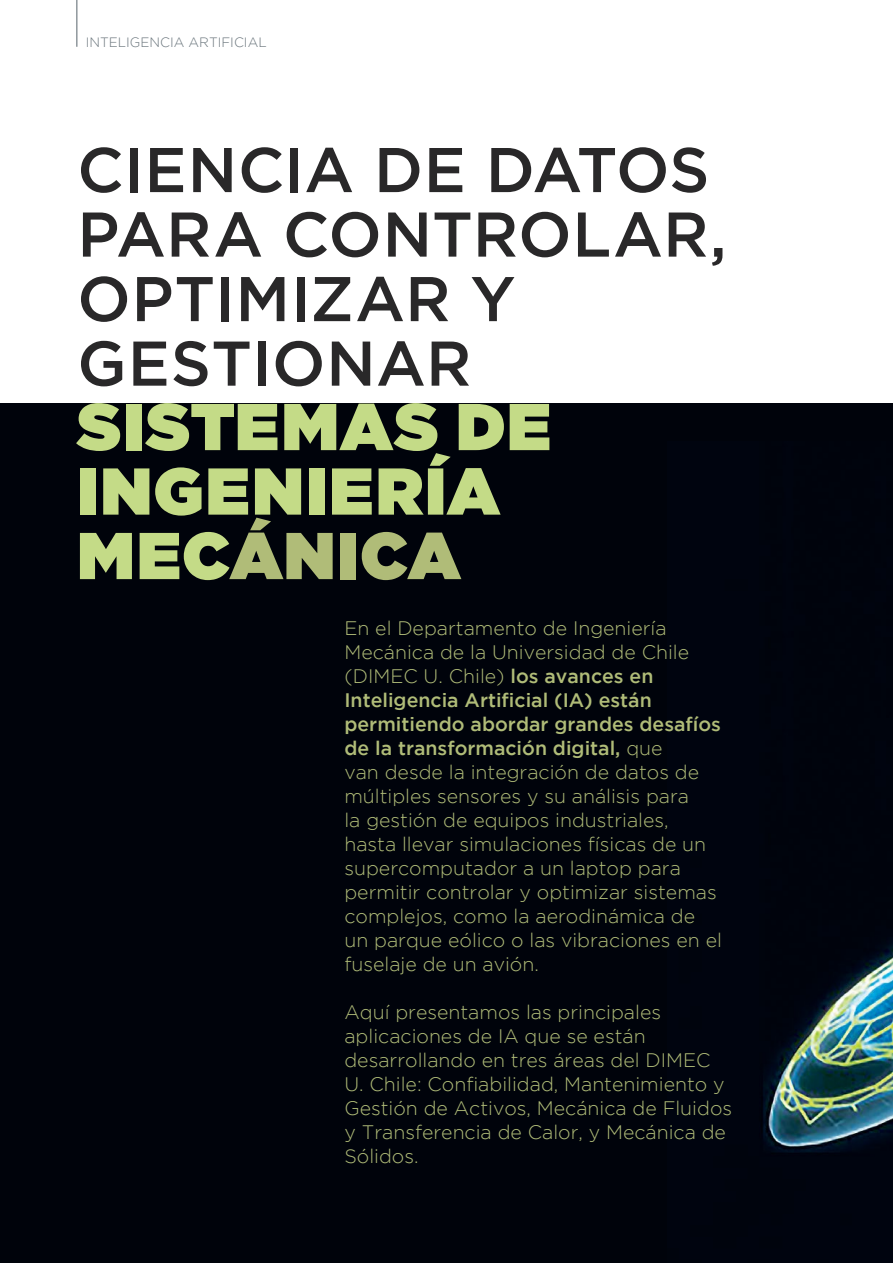
<style>
.page{position:relative;width:893px;height:1263px;background:#fff}
.page>*{position:absolute;margin:0;border:0;box-sizing:border-box;transform-origin:0 0}
.t1{font:66px/64.5px "Gotham Ultra";letter-spacing:.03em;color:#c4db87}
.t2{font:500 63px/64.5px "Gotham";color:#292829}
.t3{font:300 19.5px/24px "Gotham";color:#b0bc78}
.t4{font:300 13.5px "Gotham";color:#6a757c}
.s1{color:#b0bc78}
.s2{font-weight:500}
</style>
<div class="page">
<div style="left:0;top:404px;width:893px;height:859px;background:#00030b"></div>
<img style="left:763px;top:938px;width:130px;height:215px">
<hr style="left:76px;top:0;width:1px;height:47px;background:#6a757c">
<p class="t4" style="left:86px;top:35px;width:182px">INTELIGENCIA ARTIFICIAL</p>
<h2 class="t2" style="left:77px;top:136px;width:651px">CIENCIA DE DATOS<br>PARA CONTROLAR,<br>OPTIMIZAR Y<br>GESTIONAR</h2>
<h1 class="t1" style="left:77px;top:393px;width:475px">SISTEMAS DE<br>INGENIERÍA<br>MEC<span class="s1">ÁNICA</span></h1>
<p class="t3" style="left:344px;top:616px;width:379px">En el Departamento de Ingeniería Mecánica de la Universidad de Chile (DIMEC U. Chile) <span class="s2">los avances en Inteligencia Artificial (IA) están permitiendo abordar grandes desafíos de la transformación digital,</span> que<br>van desde la integración de datos de múltiples sensores y su análisis para<br>la gestión de equipos industriales, hasta llevar simulaciones físicas de un supercomputador a un laptop para permitir controlar y optimizar sistemas complejos, como la aerodinámica de un parque eólico o las vibraciones en el fuselaje de un avión.</p>
<p class="t3" style="left:344px;top:1000px;width:389px">Aquí presentamos las principales aplicaciones de IA que se están desarrollando en tres áreas del DIMEC U. Chile: Confiabilidad, Mantenimiento y Gestión de Activos, Mecánica de Fluidos y Transferencia de Calor, y Mecánica de Sólidos.</p>
</div>
